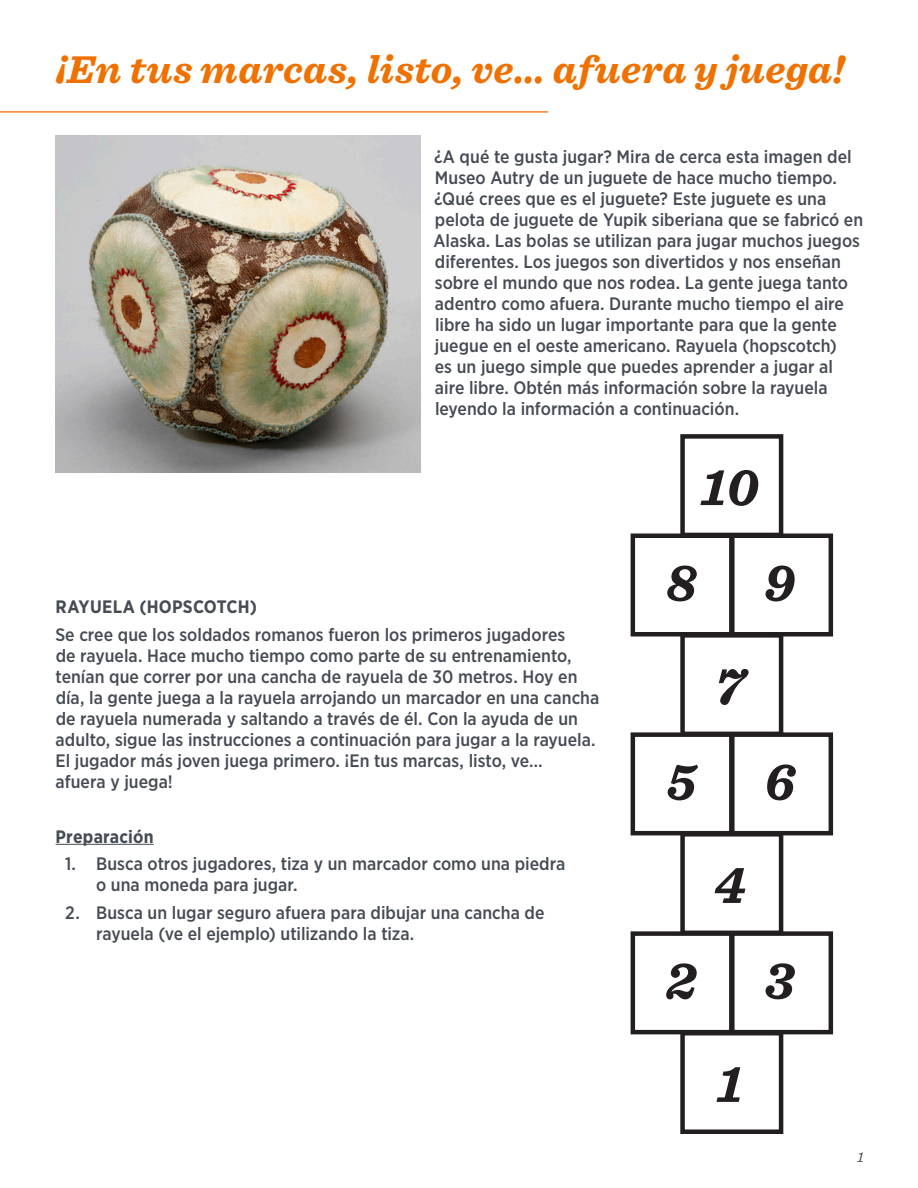
<style>
.page{position:relative;width:918px;height:1188px;background:#fff}
.page>*{position:absolute;margin:0;border:0;box-sizing:border-box;transform-origin:0 0}
.t1{font:italic 700 40.5px "Sentinel";letter-spacing:.01em;color:#ef7100}
._1_1_Header{font:500 18px/21px "Gotham Narrow";color:#464b54}
._1_1_Header-2{font:700 18px "Gotham Narrow";letter-spacing:.01em;color:#464b54}
.t2{font:italic 15px "Sentinel";color:#464b54}
</style>
<div class="page">
<hr style="left:56px;top:844px;width:98px;height:1px;background:#464b54">
<hr style="left:0;top:111px;width:548px;height:2px;background:#f47721">
<img style="left:55px;top:135px;width:366px;height:337px">
<div style="left:680px;top:434px;width:103px;height:103px;border:4px solid #231f20"></div>
<div style="left:631px;top:533px;width:103px;height:104px;border:4px solid #231f20"></div>
<div style="left:730px;top:533px;width:103px;height:104px;border:4px solid #231f20"></div>
<svg style="left:700px;top:470px;width:58px;height:36px"></svg>
<svg style="left:667px;top:566px;width:30px;height:35px"></svg>
<svg style="left:766px;top:566px;width:29px;height:35px"></svg>
<div style="left:680px;top:633px;width:103px;height:103px;border:4px solid #231f20"></div>
<div style="left:631px;top:732px;width:103px;height:103px;border:4px solid #231f20"></div>
<div style="left:730px;top:732px;width:103px;height:103px;border:4px solid #231f20"></div>
<svg style="left:719px;top:669px;width:30px;height:36px"></svg>
<svg style="left:668px;top:765px;width:30px;height:35px"></svg>
<svg style="left:767px;top:764px;width:29px;height:36px"></svg>
<div style="left:680px;top:832px;width:103px;height:103px;border:4px solid #231f20"></div>
<div style="left:631px;top:931px;width:103px;height:103px;border:4px solid #231f20"></div>
<div style="left:730px;top:931px;width:103px;height:103px;border:4px solid #231f20"></div>
<svg style="left:715px;top:868px;width:30px;height:35px"></svg>
<svg style="left:666px;top:963px;width:31px;height:36px"></svg>
<svg style="left:766px;top:963px;width:29px;height:36px"></svg>
<div style="left:680px;top:1031px;width:103px;height:103px;border:4px solid #231f20"></div>
<svg style="left:716px;top:1067px;width:24px;height:35px"></svg>
<p class="t1" style="left:55px;top:38px;width:791px">¡En tus marcas, listo, ve… afuera y juega!</p>
<p class="_1_1_Header" style="left:434px;top:146px;width:431px">¿A qué te gusta jugar? Mira de cerca esta imagen del Museo Autry de un juguete de hace mucho tiempo. ¿Qué crees que es el juguete? Este juguete es una pelota de juguete de Yupik siberiana que se fabricó en Alaska. Las bolas se utilizan para jugar muchos juegos diferentes. Los juegos son divertidos y nos enseñan sobre el mundo que nos rodea. La gente juega tanto adentro como afuera. Durante mucho tiempo el aire libre ha sido un lugar importante para que la gente juegue en el oeste americano. Rayuela (hopscotch)<br>es un juego simple que puedes aprender a jugar al aire libre. Obtén más información sobre la rayuela leyendo la información a continuación.</p>
<p class="_1_1_Header-2" style="left:56px;top:595px;width:203px">RAYUELA (HOPSCOTCH)</p>
<p class="_1_1_Header" style="left:55px;top:624px;width:545px">Se cree que los soldados romanos fueron los primeros jugadores<br>de rayuela. Hace mucho tiempo como parte de su entrenamiento, tenían que correr por una cancha de rayuela de 30 metros. Hoy en día, la gente juega a la rayuela arrojando un marcador en una cancha de rayuela numerada y saltando a través de él. Con la ayuda de un adulto, sigue las instrucciones a continuación para jugar a la rayuela.<br>El jugador más joven juega primero. ¡En tus marcas, listo, ve…<br>afuera y juega!</p>
<p class="_1_1_Header-2" style="left:56px;top:825px;width:100px">Preparación</p>
<p class="_1_1_Header" style="left:96px;top:853px;width:471px;text-indent:-31px">1. Busca otros jugadores, tiza y un marcador como una piedra o una moneda para jugar.</p>
<p class="_1_1_Header" style="left:96px;top:902px;width:450px;text-indent:-31px">2. Busca un lugar seguro afuera para dibujar una cancha de rayuela (ve el ejemplo) utilizando la tiza.</p>
<p class="t2" style="left:857px;top:1145px;width:8px">1</p>
</div>
